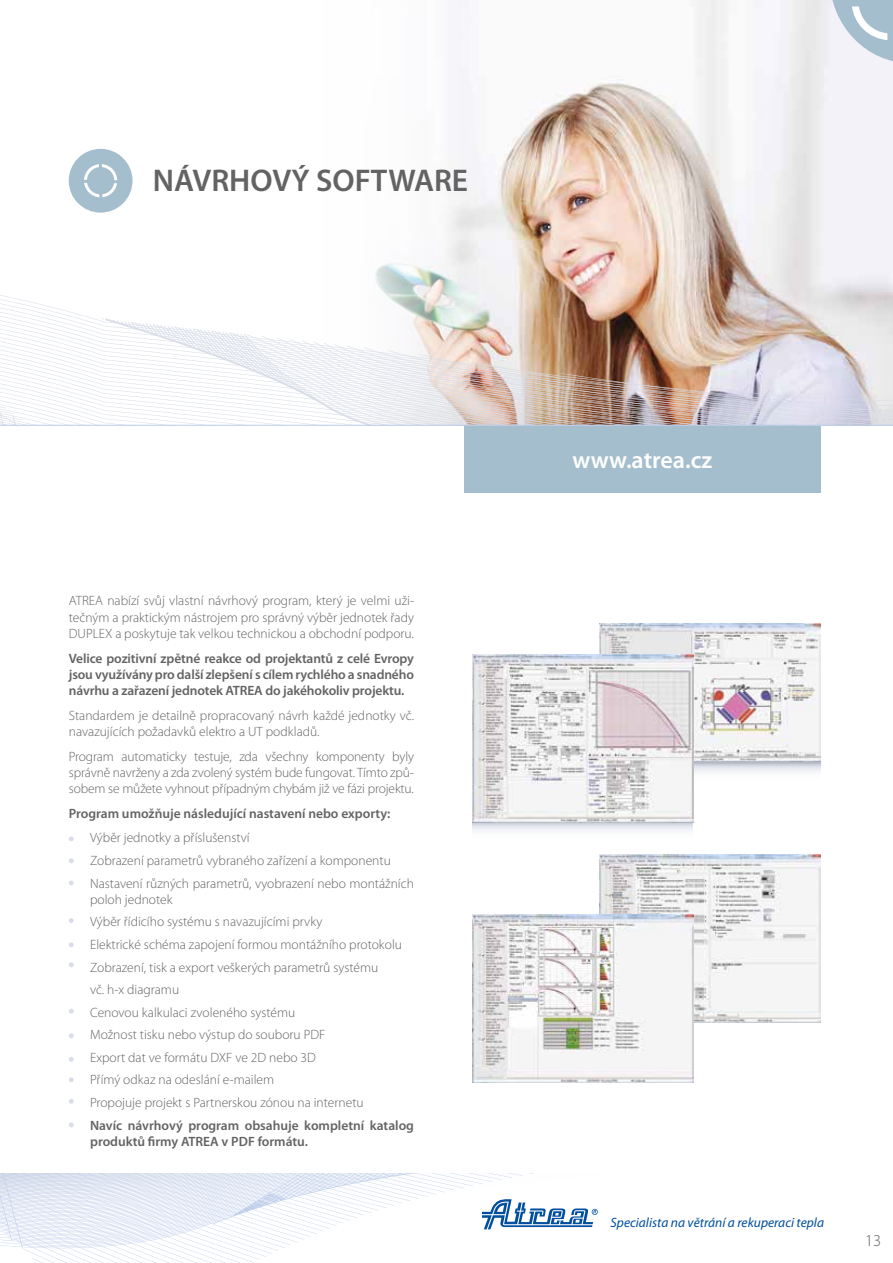
<style>
.page{position:relative;width:893px;height:1263px;background:#fff}
.page>*{position:absolute;margin:0;border:0;box-sizing:border-box;transform-origin:0 0}
.t1{font:600 31.5px "Myriad Pro";color:#646363}
.t2{font:600 24px "Myriad Pro";color:#fff}
.t3{font:300 16.5px "Myriad Pro";color:#646363}
.t4{font:300 13.5px/22.5px "Myriad Pro";color:#646363}
.t5{font:600 13.5px/16.2px "Myriad Pro";color:#646363;text-align:justify}
.t6{font:italic 13.5px "Myriad Pro";color:#004f9f}
</style>
<div class="page">
<img style="left:447px;top:0;width:446px;height:228px">
<svg style="left:830px;top:0;width:63px;height:63px"></svg>
<div style="left:464px;top:425px;width:357px;height:68px;background:#a5becd"></div>
<svg style="left:69px;top:836px;width:5px;height:5px"></svg>
<svg style="left:69px;top:880px;width:5px;height:5px"></svg>
<svg style="left:69px;top:858px;width:5px;height:5px"></svg>
<svg style="left:69px;top:918px;width:5px;height:5px"></svg>
<svg style="left:69px;top:942px;width:5px;height:5px"></svg>
<svg style="left:69px;top:962px;width:5px;height:5px"></svg>
<svg style="left:69px;top:1009px;width:5px;height:4px"></svg>
<svg style="left:69px;top:1033px;width:5px;height:5px"></svg>
<svg style="left:69px;top:1057px;width:5px;height:5px"></svg>
<svg style="left:69px;top:1077px;width:5px;height:5px"></svg>
<svg style="left:69px;top:1099px;width:5px;height:5px"></svg>
<svg style="left:69px;top:1122px;width:5px;height:5px"></svg>
<div style="left:69px;top:149px;width:64px;height:64px;background:#a5becd;border-radius:50%"></div>
<svg style="left:84px;top:164px;width:33px;height:33px"></svg>
<img style="left:0;top:228px;width:893px;height:197px">
<svg style="left:0;top:1174px;width:598px;height:89px"></svg>
<hr style="left:0;top:425px;width:893px;height:1px;background:#bccdeb">
<svg style="left:693px;top:762px;width:128px;height:56px"></svg>
<img style="left:600px;top:624px;width:221px;height:138px">
<svg style="left:472px;top:823px;width:221px;height:54px"></svg>
<img style="left:472px;top:655px;width:221px;height:168px">
<img style="left:600px;top:855px;width:221px;height:168px">
<img style="left:472px;top:914px;width:221px;height:168px">
<h1 class="t1" style="left:153px;top:163px;width:317px">NÁVRHOVÝ SOFTWARE</h1>
<p class="t4" style="left:69px;top:593px;width:347px;line-height:16.2px;text-align:justify">ATREA nabízí svůj vlastní návrhový program, který je velmi uži&shy;tečným a praktickým nástrojem pro správný výběr jednotek řady DUPLEX a poskytuje tak velkou technickou a obchodní podporu.</p>
<p class="t5" style="left:69px;top:650px;width:347px">Velice pozitivní zpětné reakce od projektantů z celé Evropy jsou využívány pro další zlepšení s cílem rychlého a snadného návrhu a zařazení jednotek ATREA do jakéhokoliv projektu.</p>
<p class="t4" style="left:69px;top:707px;width:347px;line-height:16.2px">Standardem je detailně propracovaný návrh každé jednotky vč. navazujících požadavků elektro a UT podkladů.</p>
<p class="t4" style="left:69px;top:748px;width:347px;line-height:16.2px;text-align:justify">Program automaticky testuje, zda všechny komponenty byly správně navrženy a zda zvolený systém bude fungovat. Tímto způ&shy;sobem se můžete vyhnout případným chybám již ve fázi projektu.</p>
<p class="t5" style="left:69px;top:805px;width:323px">Program umožňuje následující nastavení nebo exporty:</p>
<p class="t4" style="left:90px;top:827px;width:325px">Výběr jednotky a příslušenství<br>Zobrazení parametrů vybraného zařízení a komponentu<br>Nastavení různých parametrů, vyobrazení nebo montážních</p>
<p class="t4" style="left:90px;top:888px;width:313px">poloh jednotek<br>Výběr řídicího systému s navazujícími prvky<br>Elektrické schéma zapojení formou montážního protokolu Zobrazení, tisk a export veškerých parametrů systému<br>vč. h-x diagramu<br>Cenovou kalkulaci zvoleného systému<br>Možnost tisku nebo výstup do souboru PDF<br>Export dat ve formátu DXF ve 2D nebo 3D<br>Přímý odkaz na odeslání e-mailem<br>Propojuje projekt s Partnerskou zónou na internetu</p>
<p class="t5" style="left:90px;top:1117px;width:325px">Navíc návrhový program obsahuje kompletní katalog produktů firmy ATREA v PDF formátu.</p>
<h2 class="t2" style="left:572px;top:447px;width:141px">www.atrea.cz</h2>
<p class="t6" style="left:611px;top:1215px;width:215px">Specialista na větrání a rekuperaci tepla</p>
<p class="t3" style="left:865px;top:1231px;width:18px">13</p>
</div>
